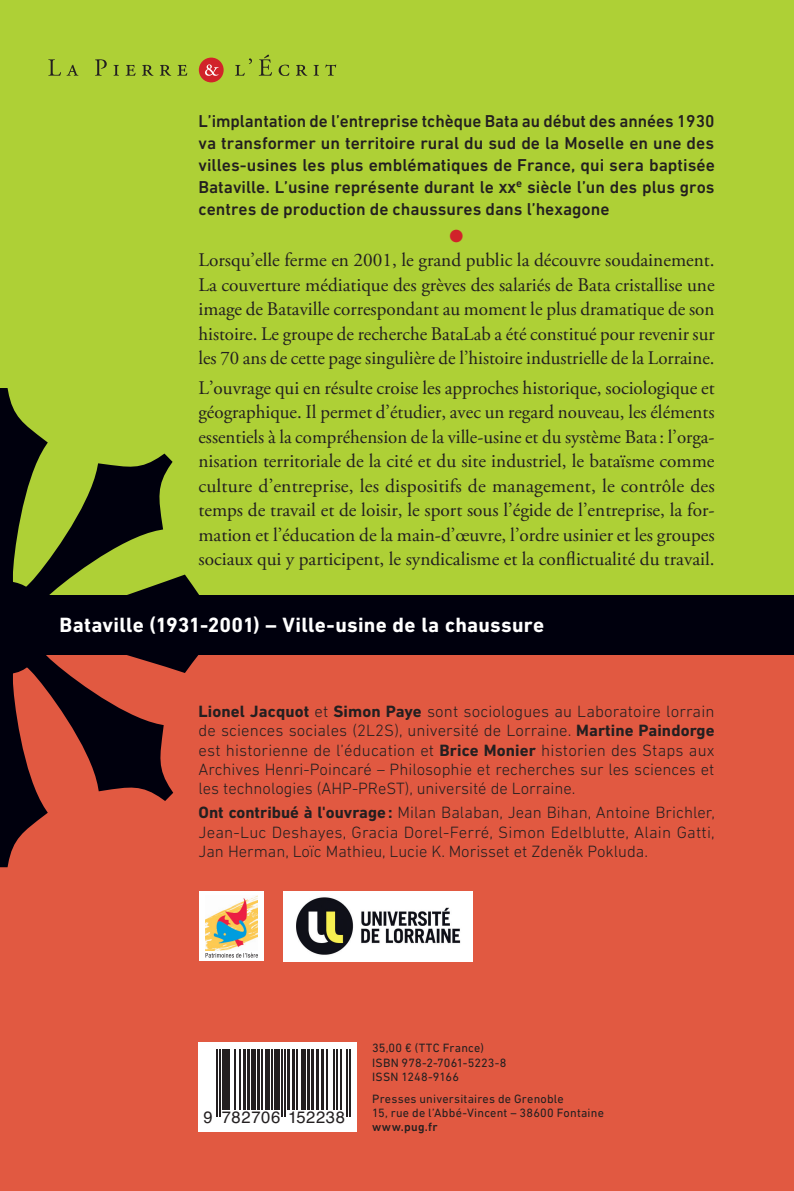
<style>
.page{position:relative;width:794px;height:1191px;background:#fff}
.page>*{position:absolute;margin:0;border:0;box-sizing:border-box;transform-origin:0 0}
.t1{font:700 21px "DIN Next LT Pro";letter-spacing:.015em;color:#fff}
.t2{font:19.25px/24.5px "Adobe Garamond Pro";color:#231f20;text-align:justify}
.t3{font:500 17.5px/21.9px "DIN Next LT Pro";color:#231f20;text-align:justify}
.t4{font:17.5px "Zapf Dingbats ITC";color:#d1232a}
.t5{font:300 16.62px/19.2px "DIN Next LT Pro";color:#231f20;text-align:justify}
.t6{font:16.62px "Helvetica";letter-spacing:.04em;color:#231f20}
.t7{font:12.25px/14.3px "DIN Next LT Pro";letter-spacing:.015em;color:#231f20}
.t8{font:500 12.25px "DIN Next LT Pro";letter-spacing:.02em;color:#231f20}
.s1{font-weight:700}
</style>
<div class="page">
<div style="left:0;top:655px;width:794px;height:536px;background:#e15941"></div>
<div style="left:0;top:0;width:794px;height:595px;background:#aed036"></div>
<svg style="left:0;top:388px;width:199px;height:480px"></svg>
<div style="left:0;top:595px;width:794px;height:60px;background:#00000d"></div>
<div style="left:199px;top:58px;width:25px;height:24px;background:#d1232a;border-radius:50%"></div>
<svg style="left:205px;top:64px;width:14px;height:12px"></svg>
<svg style="left:48px;top:59px;width:139px;height:17px"></svg>
<svg style="left:235px;top:55px;width:101px;height:21px"></svg>
<div style="left:198px;top:1042px;width:159px;height:89px;background:#fff"></div>
<hr style="left:216px;top:1049px;width:2px;height:68px;background:#231f20">
<hr style="left:219px;top:1049px;width:1px;height:68px;background:#231f20">
<hr style="left:222px;top:1049px;width:4px;height:61px;background:#231f20">
<hr style="left:227px;top:1049px;width:3px;height:61px;background:#231f20">
<hr style="left:235px;top:1049px;width:1px;height:61px;background:#231f20">
<hr style="left:239px;top:1049px;width:1px;height:61px;background:#231f20">
<hr style="left:243px;top:1049px;width:3px;height:61px;background:#231f20">
<hr style="left:247px;top:1049px;width:3px;height:61px;background:#231f20">
<div style="left:251px;top:1049px;width:5px;height:61px;background:#231f20"></div>
<hr style="left:257px;top:1049px;width:3px;height:61px;background:#231f20">
<hr style="left:261px;top:1049px;width:2px;height:61px;background:#231f20">
<hr style="left:266px;top:1049px;width:4px;height:61px;background:#231f20">
<hr style="left:271px;top:1049px;width:2px;height:61px;background:#231f20">
<div style="left:274px;top:1049px;width:6px;height:61px;background:#231f20"></div>
<hr style="left:281px;top:1049px;width:2px;height:68px;background:#231f20">
<hr style="left:284px;top:1049px;width:1px;height:68px;background:#231f20">
<hr style="left:287px;top:1049px;width:3px;height:61px;background:#231f20">
<hr style="left:292px;top:1049px;width:3px;height:61px;background:#231f20">
<hr style="left:297px;top:1049px;width:1px;height:61px;background:#231f20">
<hr style="left:301px;top:1049px;width:4px;height:61px;background:#231f20">
<hr style="left:306px;top:1049px;width:3px;height:61px;background:#231f20">
<hr style="left:311px;top:1049px;width:3px;height:61px;background:#231f20">
<hr style="left:316px;top:1049px;width:3px;height:61px;background:#231f20">
<hr style="left:321px;top:1049px;width:2px;height:61px;background:#231f20">
<hr style="left:326px;top:1049px;width:2px;height:61px;background:#231f20">
<hr style="left:333px;top:1049px;width:2px;height:61px;background:#231f20">
<hr style="left:336px;top:1049px;width:1px;height:61px;background:#231f20">
<hr style="left:340px;top:1049px;width:2px;height:61px;background:#231f20">
<hr style="left:346px;top:1049px;width:1px;height:68px;background:#231f20">
<hr style="left:349px;top:1049px;width:1px;height:68px;background:#231f20">
<img style="left:284px;top:891px;width:188px;height:70px">
<div style="left:199px;top:891px;width:65px;height:70px;background:#fff"></div>
<img style="left:206px;top:895px;width:52px;height:55px">
<svg style="left:205px;top:952px;width:53px;height:5px"></svg>
<p class="t3" style="left:198px;top:110px;width:518px">L’implantation de l’entreprise tchèque Bata au début des années 1930 va transformer un territoire rural du sud de la Moselle en une des villes-usines les plus emblématiques de France, qui sera baptisée Bataville. L’usine représente durant le xx<sup>e</sup> siècle l’un des plus gros centres de production de chaussures dans l’hexagone</p>
<p class="t4" style="left:449px;top:227px;width:15px">●</p>
<p class="t2" style="left:198px;top:248px;width:517px">Lorsqu’elle ferme en 2001, le grand public la découvre soudainement.<br>La couverture médiatique des grèves des salariés de Bata cristallise une image de Bataville correspondant au moment le plus dramatique de son histoire. Le groupe de recherche BataLab a été constitué pour revenir sur les 70 ans de cette page singulière de l’histoire industrielle de la Lorraine.</p>
<p class="t2" style="left:198px;top:376px;width:518px">L’ouvrage qui en résulte croise les approches historique, sociologique et géographique. Il permet d’étudier, avec un regard nouveau, les éléments essentiels à la compréhension de la ville-usine et du système Bata : l’orga&shy;nisation territoriale de la cité et du site industriel, le bataïsme comme culture d’entreprise, les dispositifs de management, le contrôle des temps de travail et de loisir, le sport sous l’égide de l’entreprise, la for&shy;mation et l’éducation de la main-d’œuvre, l’ordre usinier et les groupes sociaux qui y participent, le syndicalisme et la conflictualité du travail.</p>
<p class="t1" style="left:60px;top:613px;width:486px">Bataville (1931-2001) – Ville-usine de la chaussure</p>
<p class="t5" style="left:198px;top:701px;width:517px"><span class="s1">Lionel Jacquot</span> et <span class="s1">Simon Paye</span> sont sociologues au Laboratoire lorrain de sciences sociales (2L2S), université de Lorraine. <span class="s1">Martine Paindorge </span>est historienne de l’éducation et <span class="s1">Brice Monier</span> historien des Staps aux Archives Henri‑Poincaré – Philosophie et recherches sur les sciences et les technologies (AHP‑PReST), université de Lorraine.</p>
<p class="t5" style="left:198px;top:803px;width:518px"><span class="s1">Ont contribué à l'ouvrage:</span> Milan Balaban, Jean Bihan, Antoine Brichler, Jean-Luc Deshayes, Gracia Dorel-Ferré, Simon Edelblutte, Alain Gatti, Jan Herman, Loïc Mathieu, Lucie K. Morisset et Zdeněk Pokluda.</p>
<p class="t6" style="left:203px;top:1104px;width:143px">9 782706 152238</p>
<p class="t7" style="left:372px;top:1040px;width:136px">35,00 € (TTC France)<br>ISBN 978-2-7061-5223-8<br>ISSN 1248-9166</p>
<p class="t7" style="left:372px;top:1091px;width:233px">Presses universitaires de Grenoble<br>15, rue de l’Abbé-Vincent – 38600 Fontaine</p>
<p class="t8" style="left:372px;top:1120px;width:67px">www.pug.fr</p>
</div>
